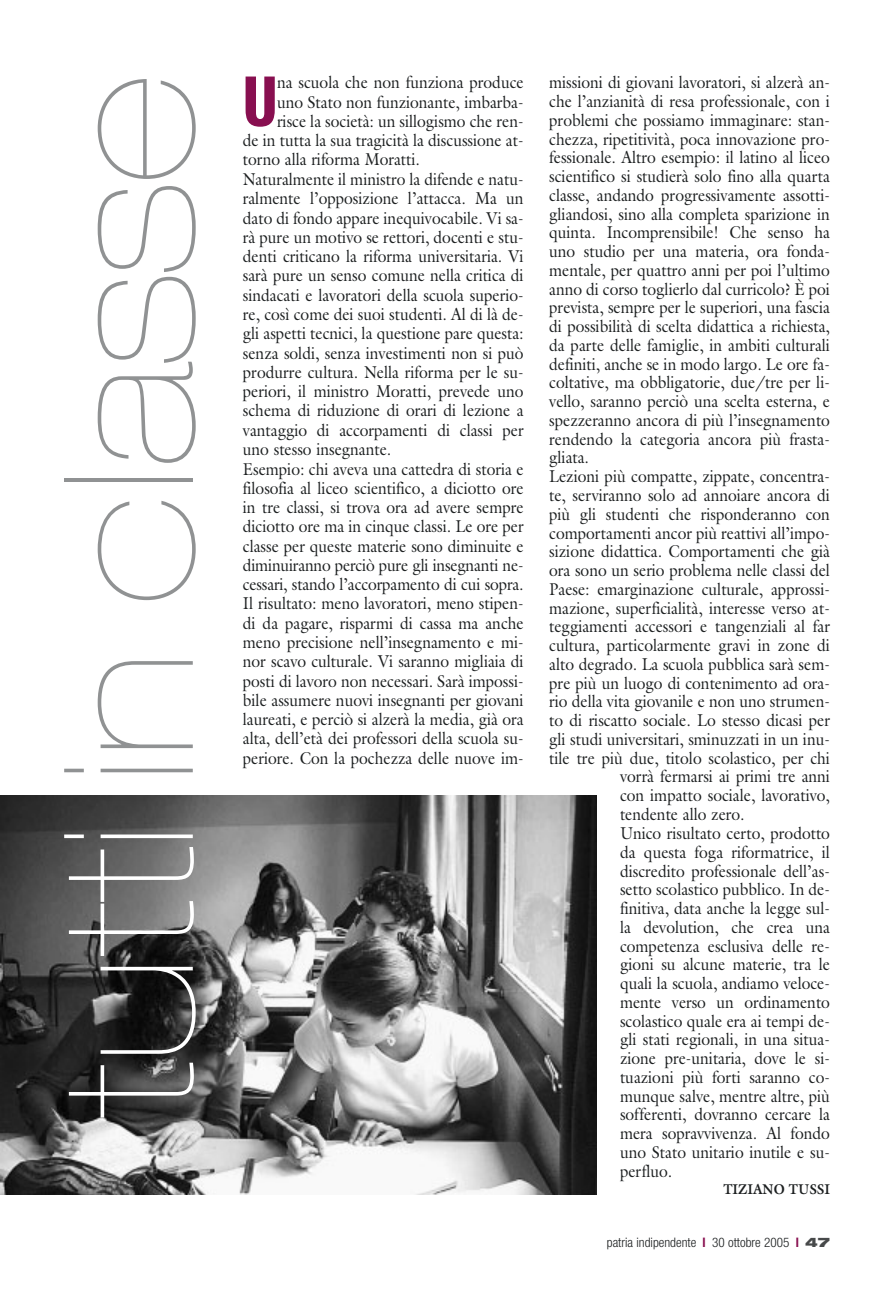
<style>
.page{position:relative;width:893px;height:1296px;background:#fff}
.page>*{position:absolute;margin:0;border:0;box-sizing:border-box;transform-origin:0 0}
.t1{font:900 expanded 180px "Helvetica Neue";letter-spacing:.005em;color:#909293}
.t2{font:800 condensed 69px "Helvetica Neue";color:#880f50;scale:.9 1}
.t3{font:17.25px "Galliard";color:#1c1f20;scale:.9 1}
.t4{font:700 14.25px "Galliard";color:#1c1f20;scale:.9 1}
.t5{font:300 condensed 13.2px "Helvetica Neue";color:#1c1f20}
.s1{color:#fff}
.s2{font-weight:700;color:#880f50}
.s3{font-weight:900;font-stretch:expanded;color:#47494a}
</style>
<div class="page">
<img style="left:0;top:795px;width:596px;height:400px">
<h1 class="t1" style="left:64px;top:1118px;width:1043px;rotate:-90deg"><span class="s1">tutti</span> in classe</h1>
<h2 class="t2" style="left:243px;top:76px;width:40px">U</h2>
<p class="t3" style="left:277px;top:76px;width:275px">na scuola che non funziona produce</p>
<p class="t3" style="left:277px;top:95px;width:275px">uno Stato non funzionante, imbarba-</p>
<p class="t3" style="left:277px;top:114px;width:275px">risce la società: un sillogismo che ren-</p>
<p class="t3" style="left:243px;top:134px;width:313px">de in tutta la sua tragicità la discussione at-</p>
<p class="t3" style="left:243px;top:153px;width:198px">torno alla riforma Moratti.</p>
<p class="t3" style="left:243px;top:173px;width:313px">Naturalmente il ministro la difende e natu-</p>
<p class="t3" style="left:243px;top:192px;width:313px">ralmente l’opposizione l’attacca. Ma un</p>
<p class="t3" style="left:243px;top:211px;width:313px">dato di fondo appare inequivocabile. Vi sa-</p>
<p class="t3" style="left:243px;top:230px;width:313px">rà pure un motivo se rettori, docenti e stu-</p>
<p class="t3" style="left:243px;top:250px;width:313px">denti criticano la riforma universitaria. Vi</p>
<p class="t3" style="left:243px;top:269px;width:313px">sarà pure un senso comune nella critica di</p>
<p class="t3" style="left:243px;top:288px;width:313px">sindacati e lavoratori della scuola superio-</p>
<p class="t3" style="left:243px;top:308px;width:313px">re, così come dei suoi studenti. Al di là de-</p>
<p class="t3" style="left:243px;top:327px;width:313px">gli aspetti tecnici, la questione pare questa:</p>
<p class="t3" style="left:243px;top:346px;width:313px">senza soldi, senza investimenti non si può</p>
<p class="t3" style="left:243px;top:365px;width:313px">produrre cultura. Nella riforma per le su-</p>
<p class="t3" style="left:243px;top:385px;width:313px">periori, il ministro Moratti, prevede uno</p>
<p class="t3" style="left:243px;top:404px;width:313px">schema di riduzione di orari di lezione a</p>
<p class="t3" style="left:243px;top:423px;width:313px">vantaggio di accorpamenti di classi per</p>
<p class="t3" style="left:243px;top:442px;width:166px">uno stesso insegnante.</p>
<p class="t3" style="left:243px;top:462px;width:313px">Esempio: chi aveva una cattedra di storia e</p>
<p class="t3" style="left:243px;top:481px;width:313px">filosofia al liceo scientifico, a diciotto ore</p>
<p class="t3" style="left:243px;top:501px;width:313px">in tre classi, si trova ora ad avere sempre</p>
<p class="t3" style="left:243px;top:520px;width:313px">diciotto ore ma in cinque classi. Le ore per</p>
<p class="t3" style="left:243px;top:539px;width:313px">classe per queste materie sono diminuite e</p>
<p class="t3" style="left:243px;top:558px;width:313px">diminuiranno perciò pure gli insegnanti ne-</p>
<p class="t3" style="left:243px;top:578px;width:313px">cessari, stando l’accorpamento di cui sopra.</p>
<p class="t3" style="left:243px;top:597px;width:313px">Il risultato: meno lavoratori, meno stipen-</p>
<p class="t3" style="left:243px;top:616px;width:313px">di da pagare, risparmi di cassa ma anche</p>
<p class="t3" style="left:243px;top:636px;width:313px">meno precisione nell’insegnamento e mi-</p>
<p class="t3" style="left:243px;top:655px;width:313px">nor scavo culturale. Vi saranno migliaia di</p>
<p class="t3" style="left:243px;top:674px;width:313px">posti di lavoro non necessari. Sarà impossi-</p>
<p class="t3" style="left:243px;top:693px;width:313px">bile assumere nuovi insegnanti per giovani</p>
<p class="t3" style="left:243px;top:713px;width:313px">laureati, e perciò si alzerà la media, già ora</p>
<p class="t3" style="left:243px;top:732px;width:313px">alta, dell’età dei professori della scuola su-</p>
<p class="t3" style="left:243px;top:751px;width:313px">periore. Con la pochezza delle nuove im-</p>
<p class="t3" style="left:549px;top:76px;width:313px">missioni di giovani lavoratori, si alzerà an-</p>
<p class="t3" style="left:549px;top:95px;width:313px">che l’anzianità di resa professionale, con i</p>
<p class="t3" style="left:549px;top:113px;width:313px">problemi che possiamo immaginare: stan-</p>
<p class="t3" style="left:549px;top:132px;width:313px">chezza, ripetitività, poca innovazione pro-</p>
<p class="t3" style="left:549px;top:151px;width:313px">fessionale. Altro esempio: il latino al liceo</p>
<p class="t3" style="left:549px;top:170px;width:313px">scientifico si studierà solo fino alla quarta</p>
<p class="t3" style="left:549px;top:188px;width:313px">classe, andando progressivamente assotti-</p>
<p class="t3" style="left:549px;top:207px;width:313px">gliandosi, sino alla completa sparizione in</p>
<p class="t3" style="left:549px;top:226px;width:313px">quinta. Incomprensibile! Che senso ha</p>
<p class="t3" style="left:549px;top:245px;width:313px">uno studio per una materia, ora fonda-</p>
<p class="t3" style="left:549px;top:263px;width:313px">mentale, per quattro anni per poi l’ultimo</p>
<p class="t3" style="left:549px;top:282px;width:313px">anno di corso toglierlo dal curricolo? È poi</p>
<p class="t3" style="left:549px;top:301px;width:313px">prevista, sempre per le superiori, una fascia</p>
<p class="t3" style="left:549px;top:320px;width:313px">di possibilità di scelta didattica a richiesta,</p>
<p class="t3" style="left:549px;top:338px;width:313px">da parte delle famiglie, in ambiti culturali</p>
<p class="t3" style="left:549px;top:357px;width:313px">definiti, anche se in modo largo. Le ore fa-</p>
<p class="t3" style="left:549px;top:376px;width:313px">coltative, ma obbligatorie, due/tre per li-</p>
<p class="t3" style="left:549px;top:395px;width:313px">vello, saranno perciò una scelta esterna, e</p>
<p class="t3" style="left:549px;top:413px;width:313px">spezzeranno ancora di più l’insegnamento</p>
<p class="t3" style="left:549px;top:432px;width:313px">rendendo la categoria ancora più frasta-</p>
<p class="t3" style="left:549px;top:451px;width:46px">gliata.</p>
<p class="t3" style="left:549px;top:470px;width:313px">Lezioni più compatte, zippate, concentra-</p>
<p class="t3" style="left:549px;top:489px;width:313px">te, serviranno solo ad annoiare ancora di</p>
<p class="t3" style="left:549px;top:508px;width:313px">più gli studenti che risponderanno con</p>
<p class="t3" style="left:549px;top:526px;width:313px">comportamenti ancor più reattivi all’impo-</p>
<p class="t3" style="left:549px;top:545px;width:313px">sizione didattica. Comportamenti che già</p>
<p class="t3" style="left:549px;top:564px;width:313px">ora sono un serio problema nelle classi del</p>
<p class="t3" style="left:549px;top:583px;width:313px">Paese: emarginazione culturale, approssi-</p>
<p class="t3" style="left:549px;top:601px;width:313px">mazione, superficialità, interesse verso at-</p>
<p class="t3" style="left:549px;top:620px;width:313px">teggiamenti accessori e tangenziali al far</p>
<p class="t3" style="left:549px;top:639px;width:313px">cultura, particolarmente gravi in zone di</p>
<p class="t3" style="left:549px;top:658px;width:313px">alto degrado. La scuola pubblica sarà sem-</p>
<p class="t3" style="left:549px;top:676px;width:313px">pre più un luogo di contenimento ad ora-</p>
<p class="t3" style="left:549px;top:695px;width:313px">rio della vita giovanile e non uno strumen-</p>
<p class="t3" style="left:549px;top:714px;width:313px">to di riscatto sociale. Lo stesso dicasi per</p>
<p class="t3" style="left:549px;top:733px;width:313px">gli studi universitari, sminuzzati in un inu-</p>
<p class="t3" style="left:549px;top:751px;width:313px">tile tre più due, titolo scolastico, per chi</p>
<p class="t3" style="left:620px;top:770px;width:235px">vorrà fermarsi ai primi tre anni</p>
<p class="t3" style="left:620px;top:789px;width:235px">con impatto sociale, lavorativo,</p>
<p class="t3" style="left:620px;top:808px;width:140px">tendente allo zero.</p>
<p class="t3" style="left:620px;top:827px;width:235px">Unico risultato certo, prodotto</p>
<p class="t3" style="left:620px;top:845px;width:235px">da questa foga riformatrice, il</p>
<p class="t3" style="left:620px;top:864px;width:235px">discredito professionale dell’as-</p>
<p class="t3" style="left:620px;top:883px;width:235px">setto scolastico pubblico. In de-</p>
<p class="t3" style="left:620px;top:902px;width:235px">finitiva, data anche la legge sul-</p>
<p class="t3" style="left:620px;top:920px;width:235px">la devolution, che crea una</p>
<p class="t3" style="left:620px;top:939px;width:235px">competenza esclusiva delle re-</p>
<p class="t3" style="left:620px;top:958px;width:235px">gioni su alcune materie, tra le</p>
<p class="t3" style="left:620px;top:977px;width:235px">quali la scuola, andiamo veloce-</p>
<p class="t3" style="left:620px;top:995px;width:235px">mente verso un ordinamento</p>
<p class="t3" style="left:620px;top:1014px;width:235px">scolastico quale era ai tempi de-</p>
<p class="t3" style="left:620px;top:1033px;width:235px">gli stati regionali, in una situa-</p>
<p class="t3" style="left:620px;top:1052px;width:235px">zione pre-unitaria, dove le si-</p>
<p class="t3" style="left:620px;top:1070px;width:235px">tuazioni più forti saranno co-</p>
<p class="t3" style="left:620px;top:1089px;width:235px">munque salve, mentre altre, più</p>
<p class="t3" style="left:620px;top:1108px;width:235px">sofferenti, dovranno cercare la</p>
<p class="t3" style="left:620px;top:1127px;width:235px">mera sopravvivenza. Al fondo</p>
<p class="t3" style="left:620px;top:1145px;width:235px">uno Stato unitario inutile e su-</p>
<p class="t3" style="left:620px;top:1164px;width:59px">perfluo.</p>
<p class="t4" style="left:723px;top:1184px;width:120px">TIZIANO TUSSI</p>
<p class="t5" style="left:607px;top:1238px;width:225px">patria indipendente <span class="s2">l</span> 30 ottobre 2005 <span class="s2">l</span> <span class="s3">47</span></p>
</div>
